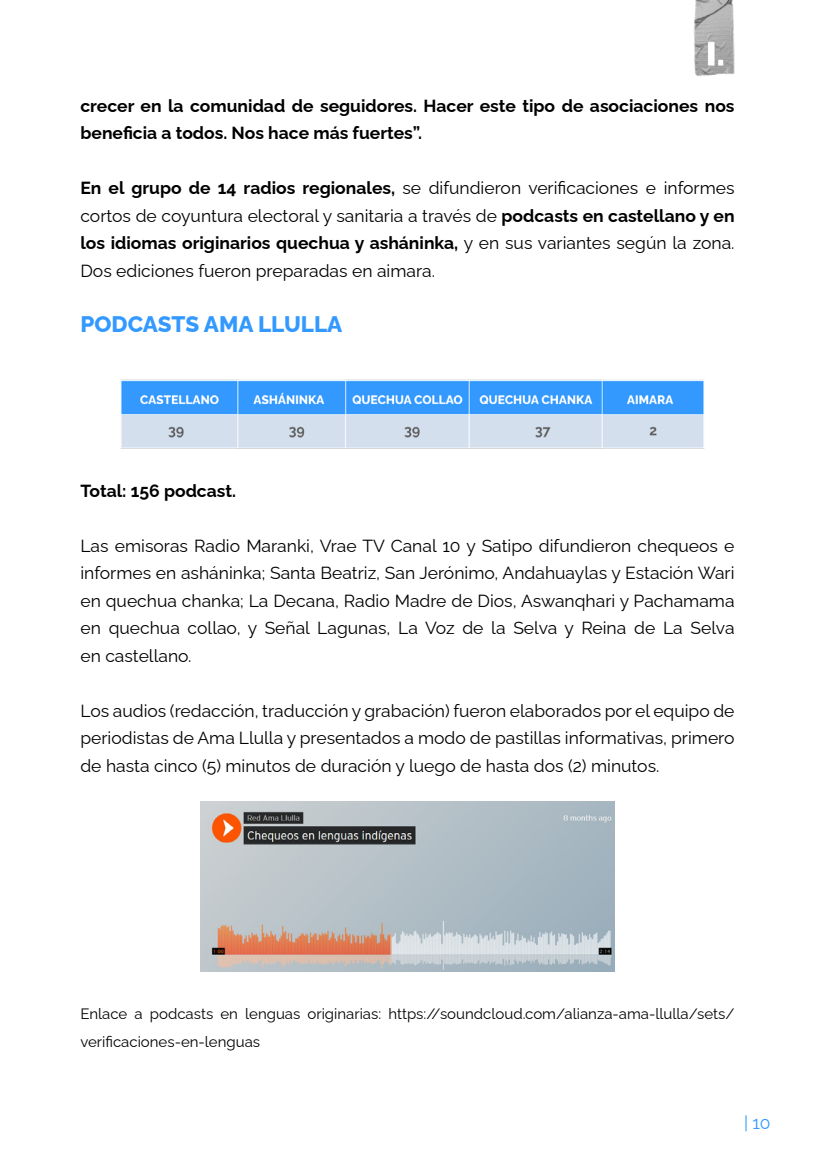
<style>
.page{position:relative;width:815px;height:1153px;background:#fff}
.page>*{position:absolute;margin:0;border:0;box-sizing:border-box;transform-origin:0 0}
.t1{font:800 22.5px "Raleway";color:#39f}
.t2{font:17.5px/27.5px "Raleway";color:#000;text-align:justify}
.t3{font:700 17.5px/27.5px "Raleway";color:#000}
.t4{font:17.5px "Raleway";color:#39f}
.t5{font:15px/27.5px "Raleway";color:#000}
.s1{font-weight:700}
</style>
<div class="page">
<img style="left:201px;top:801px;width:413px;height:170px">
<img style="left:120px;top:379px;width:585px;height:70px">
<img style="left:694px;top:0;width:41px;height:76px">
<p class="t3" style="left:80px;top:90px;width:656px">crecer en la comunidad de seguidores. Hacer este tipo de asociaciones nos beneficia a todos. Nos hace más fuertes”.</p>
<p class="t2" style="left:80px;top:172px;width:656px"><span class="s1">En el grupo de 14 radios regionales,</span> se difundieron verificaciones e informes cortos de coyuntura electoral y sanitaria a través de <span class="s1">podcasts en castellano y en los idiomas originarios quechua y asháninka,</span> y en sus variantes según la zona.<br>Dos ediciones fueron preparadas en aimara.</p>
<p class="t1" style="left:80px;top:306px;width:263px">PODCASTS AMA LLULLA</p>
<p class="t3" style="left:80px;top:475px;width:157px">Total: 156 podcast.</p>
<p class="t2" style="left:80px;top:530px;width:656px">Las emisoras Radio Maranki, Vrae TV Canal 10 y Satipo difundieron chequeos e informes en asháninka; Santa Beatriz, San Jerónimo, Andahuaylas y Estación Wari en quechua chanka; La Decana, Radio Madre de Dios, Aswanqhari y Pachamama en quechua collao, y Señal Lagunas, La Voz de la Selva y Reina de La Selva en castellano.</p>
<p class="t2" style="left:80px;top:695px;width:656px">Los audios (redacción, traducción y grabación) fueron elaborados por el equipo de periodistas de Ama Llulla y presentados a modo de pastillas informativas, primero de hasta cinco (5) minutos de duración y luego de hasta dos (2) minutos.</p>
<p class="t5" style="left:80px;top:998px;width:656px">Enlace a podcasts en lenguas originarias: https://soundcloud.com/alianza-ama-llulla/sets/ verificaciones-en-lenguas</p>
<p class="t4" style="left:744px;top:1109px;width:28px">| 10</p>
</div>
